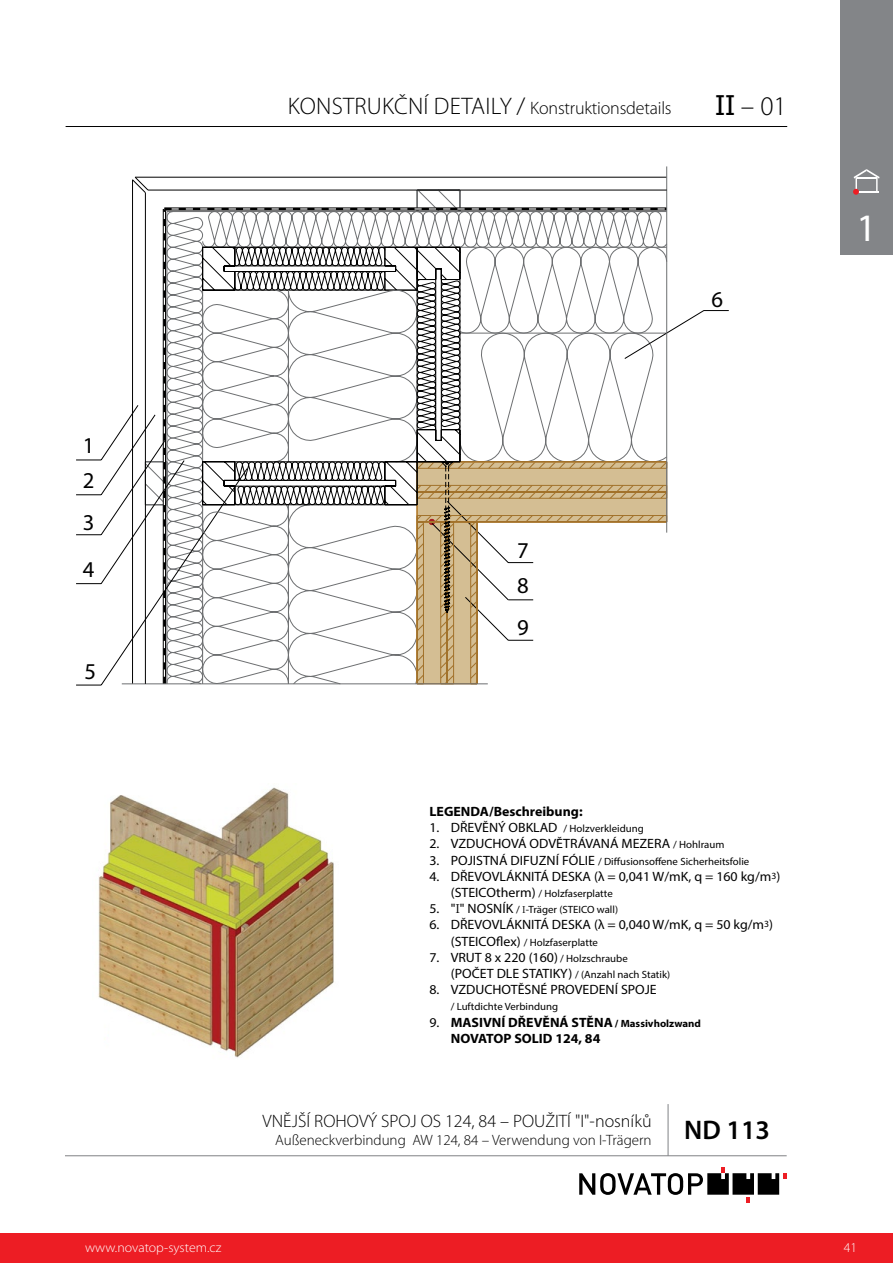
<style>
.page{position:relative;width:893px;height:1263px;background:#fff}
.page>*{position:absolute;margin:0;border:0;box-sizing:border-box;transform-origin:0 0}
.t1{font:39px "Myriad Pro";color:#fff}
.t2{font:300 27px "Myriad Pro";color:#000}
.t3{font:22.65px/35.4px "Myriad Pro";color:#000}
.t4{font:300 18px "Myriad Pro";color:#000}
.t5{font:300 15px "Myriad Pro";color:#000}
.t6{font:13.5px "Myriad Pro";color:#000}
.t7{font:700 13.5px/16.2px "Myriad Pro";color:#000}
.t8{font:300 13.5px "Myriad Pro";color:#fff}
.t9{font:10.5px "Myriad Pro";color:#000}
.s1{font-size:24px}
.s2{font-family:"Tahoma";font-weight:400}
.s3{font-size:13.5px}
.s4{font-size:10.5px}
.s5{font-family:"Californian FB";font-size:13.5px}
.s6{font-family:"Californian FB"}
.s7{font-size:9.45px}
.s8{font-weight:400}
</style>
<div class="page">
<div style="left:840px;top:0;width:53px;height:254px;background:#838588"></div>
<hr style="left:66px;top:126px;width:721px;height:1px;background:#000">
<svg style="left:579px;top:1167px;width:208px;height:36px"></svg>
<hr style="left:65px;top:1155px;width:722px;height:1px;background:#808285">
<hr style="left:668px;top:1104px;width:1px;height:52px;background:#808285">
<div style="left:0;top:1233px;width:893px;height:30px;background:#ed1d24"></div>
<img style="left:98px;top:787px;width:236px;height:271px">
<div style="left:109px;top:1020px;width:28px;height:30px;background:#fff"></div>
<hr style="left:666px;top:166px;width:1px;height:367px;background:#6d6f71">
<hr style="left:122px;top:683px;width:366px;height:1px;background:#6d6f71">
<svg style="left:131px;top:176px;width:537px;height:509px"></svg>
<svg style="left:853px;top:169px;width:27px;height:26px"></svg>
<h3 class="t3" style="left:83px;top:427px;width:13px">1<br>2</h3>
<h3 class="t3" style="left:83px;top:498px;width:13px;line-height:47px">3<br>4</h3>
<h3 class="t3" style="left:85px;top:654px;width:13px">5</h3>
<h3 class="t4" style="left:288px;top:97px;width:385px"><span class="s1">KONSTRUKČNÍ DETAILY /</span> Konstruktionsdetails</h3>
<h2 class="t2" style="left:715px;top:89px;width:73px"><span class="s2">II</span> – 01</h2>
<h3 class="t3" style="left:711px;top:281px;width:13px">6</h3>
<h1 class="t1" style="left:857px;top:204px;width:22px">1</h1>
<h3 class="t3" style="left:517px;top:532px;width:13px">7<br>8</h3>
<h3 class="t3" style="left:517px;top:610px;width:13px">9</h3>
<p class="t7" style="left:429px;top:803px;width:155px">LEGENDA/Beschreibung:</p>
<p class="t9" style="left:429px;top:822px;width:216px"><span class="s3">1. DŘEVĚNÝ OBKLAD</span> / Holzverkleidung</p>
<p class="t6" style="left:429px;top:836px;width:296px">2. VZDUCHOVÁ ODVĚTRÁVANÁ MEZERA <span class="s4">/ Hohlraum</span></p>
<p class="t9" style="left:429px;top:855px;width:321px"><span class="s3">3. POJISTNÁ DIFUZNÍ FÓLIE</span> / Diffusionsoffene Sicherheitsfolie</p>
<p class="t6" style="left:429px;top:868px;width:352px">4. DŘEVOVLÁKNITÁ DESKA (λ = 0,041 W/mK, q = 160 kg/m<sup>3</sup>)</p>
<p class="t9" style="left:451px;top:887px;width:164px"><span class="s3">(STEICOtherm)</span> / Holzfaserplatte</p>
<p class="t9" style="left:429px;top:903px;width:190px"><span class="s3">5. "</span><span class="s5">I</span><span class="s3">" NOSNÍK</span> / <span class="s6">I</span>-Träger (STEICO wall)</p>
<p class="t6" style="left:429px;top:917px;width:345px">6. DŘEVOVLÁKNITÁ DESKA (λ = 0,040 W/mK, q = 50 kg/m<span class="s7">3</span>)</p>
<p class="t9" style="left:451px;top:936px;width:149px"><span class="s3">(STEICOflex)</span> / Holzfaserplatte</p>
<p class="t6" style="left:429px;top:949px;width:200px">7. VRUT 8 x 220 (160) <span class="s4">/ Holzschraube</span></p>
<p class="t9" style="left:451px;top:968px;width:221px"><span class="s3">(POČET DLE STATIKY)</span> / (Anzahl nach Statik)</p>
<p class="t6" style="left:429px;top:981px;width:229px">8. VZDUCHOTĚSNÉ PROVEDENÍ SPOJE</p>
<p class="t9" style="left:451px;top:1000px;width:109px">/ Luftdichte Verbindung</p>
<p class="t7" style="left:451px;top:1013px;width:252px;text-indent:-21px"><span class="s8">9.</span> MASIVNÍ DŘEVĚNÁ STĚNA <span class="s4">/ Massivholzwand<br></span>NOVATOP SOLID 124, 84</p>
<h3 class="t4" style="left:263px;top:1110px;width:391px">VNĚJŠÍ ROHOVÝ SPOJ OS 124, 84 – POUŽITÍ "I"-nosníků</h3>
<h3 class="t5" style="left:275px;top:1131px;width:496px">Außeneckverbindung AW 124, 84 – Verwendung von I-Trägern <sup>ND</sup> <sup>113</sup></h3>
<p class="t8" style="left:85px;top:1239px;width:138px">www.novatop-system.cz</p>
<p class="t8" style="left:844px;top:1239px;width:15px">41</p>
</div>
